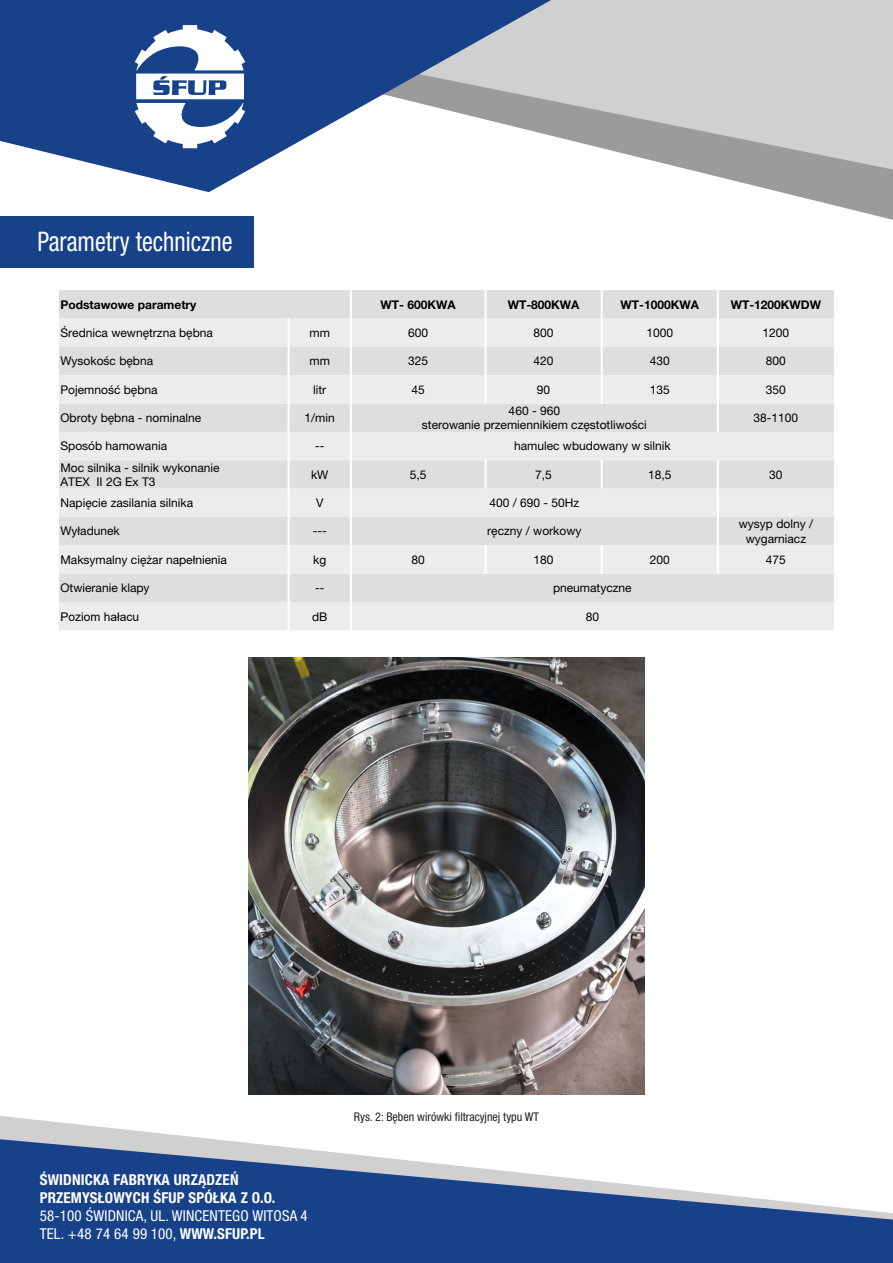
<style>
.page{position:relative;width:893px;height:1263px;background:#fff}
.page>*{position:absolute;margin:0;border:0;box-sizing:border-box;transform-origin:0 0}
.t1{font:condensed 27px "Helvetica Neue LT Pro";color:#fff;scale:.9 1}
.t2{font:condensed 15px/18px "Helvetica Neue LT Pro";letter-spacing:.01em;color:#fff}
.t3{font:700 condensed 15px/18px "Helvetica Neue LT Pro";letter-spacing:.01em;color:#fff}
.t4{font:12px/14.4px "Helvetica Neue LT Pro";color:#000;text-align:center}
.t5{font:700 12px "Helvetica Neue LT Pro";color:#000}
.t6{font:condensed 12px "Helvetica Neue LT Pro";color:#231f20}
.t7{font:12px "Arial";color:#000}
.s1{font-weight:700}
</style>
<div class="page">
<img style="left:249px;top:658px;width:395px;height:436px">
<svg style="left:0;top:1116px;width:201px;height:22px"></svg>
<svg style="left:0;top:1138px;width:893px;height:125px;fill:#174289"></svg>
<svg style="left:208px;top:172px;width:685px;height:48px"></svg>
<svg style="left:574px;top:0;width:319px;height:172px;fill:#d0d0d0"></svg>
<svg style="left:0;top:0;width:574px;height:192px;fill:#174289"></svg>
<svg style="left:135px;top:25px;width:110px;height:123px"></svg>
<div style="left:0;top:216px;width:254px;height:51px;background:#174289"></div>
<div style="left:59px;top:290px;width:775px;height:28px;background:#dedede"></div>
<svg style="left:59px;top:318px;width:775px;height:312px;fill:#ececec"></svg>
<hr style="left:350px;top:290px;width:2px;height:340px;background:#fff">
<hr style="left:484px;top:290px;width:3px;height:114px;background:#fff">
<hr style="left:601px;top:290px;width:2px;height:114px;background:#fff">
<hr style="left:717px;top:290px;width:2px;height:142px;background:#fff">
<hr style="left:288px;top:318px;width:2px;height:312px;background:#fff">
<hr style="left:484px;top:460px;width:3px;height:29px;background:#fff">
<hr style="left:601px;top:460px;width:2px;height:29px;background:#fff">
<hr style="left:717px;top:460px;width:2px;height:114px;background:#fff">
<hr style="left:484px;top:545px;width:3px;height:29px;background:#fff">
<hr style="left:601px;top:545px;width:2px;height:29px;background:#fff">
<h1 class="t1" style="left:38px;top:232px;width:218px">Parametry techniczne</h1>
<p class="t5" style="left:61px;top:300px;width:137px">Podstawowe parametry</p>
<p class="t5" style="left:381px;top:300px;width:77px">WT- 600KWA</p>
<p class="t5" style="left:508px;top:300px;width:73px">WT-800KWA</p>
<p class="t5" style="left:620px;top:300px;width:80px">WT-1000KWA</p>
<p class="t5" style="left:731px;top:300px;width:92px">WT-1200KWDW</p>
<p class="t4" style="left:61px;top:327px;width:154px">Średnica wewnętrzna bębna</p>
<p class="t4" style="left:309px;top:327px;width:22px">mm</p>
<p class="t4" style="left:408px;top:327px;width:22px">600</p>
<p class="t4" style="left:534px;top:327px;width:22px">800</p>
<p class="t4" style="left:646px;top:327px;width:28px">1000</p>
<p class="t4" style="left:763px;top:327px;width:28px">1200</p>
<p class="t4" style="left:61px;top:356px;width:94px">Wysokośc bębna</p>
<p class="t4" style="left:309px;top:356px;width:22px">mm</p>
<p class="t4" style="left:408px;top:356px;width:22px">325</p>
<p class="t4" style="left:534px;top:356px;width:22px">420</p>
<p class="t4" style="left:650px;top:356px;width:22px">430</p>
<p class="t4" style="left:766px;top:356px;width:22px">800</p>
<p class="t4" style="left:61px;top:384px;width:99px">Pojemność bębna</p>
<p class="t4" style="left:313px;top:384px;width:15px">litr</p>
<p class="t4" style="left:411px;top:384px;width:15px">45</p>
<p class="t4" style="left:537px;top:384px;width:15px">90</p>
<p class="t4" style="left:650px;top:384px;width:22px">135</p>
<p class="t4" style="left:766px;top:384px;width:22px">350</p>
<p class="t4" style="left:61px;top:412px;width:142px">Obroty bębna - nominalne</p>
<p class="t4" style="left:305px;top:412px;width:32px">1/min</p>
<p class="t4" style="left:422px;top:405px;width:226px">460 - 960<br>sterowanie przemiennikiem częstotliwości</p>
<p class="t4" style="left:753px;top:412px;width:46px">38-1100</p>
<p class="t4" style="left:61px;top:441px;width:108px">Sposób hamowania</p>
<p class="t4" style="left:315px;top:441px;width:11px">--</p>
<p class="t4" style="left:514px;top:441px;width:158px">hamulec wbudowany w silnik</p>
<p class="t4" style="left:61px;top:462px;width:161px;text-align:left">Moc silnika - silnik wykonanie<br>ATEX II 2G Ex T3</p>
<p class="t4" style="left:311px;top:469px;width:19px">kW</p>
<p class="t4" style="left:410px;top:469px;width:18px">5,5</p>
<p class="t4" style="left:535px;top:469px;width:18px">7,5</p>
<p class="t4" style="left:648px;top:469px;width:25px">18,5</p>
<p class="t4" style="left:769px;top:469px;width:15px">30</p>
<p class="t4" style="left:61px;top:497px;width:134px">Napięcie zasilania silnika</p>
<p class="t4" style="left:316px;top:497px;width:9px">V</p>
<p class="t4" style="left:489px;top:497px;width:91px">400 / 690 - 50Hz</p>
<p class="t4" style="left:61px;top:526px;width:61px">Wyładunek</p>
<p class="t4" style="left:313px;top:526px;width:16px">---</p>
<p class="t4" style="left:487px;top:526px;width:96px">ręczny / workowy</p>
<p class="t4" style="left:739px;top:518px;width:76px">wysyp dolny / wygarniacz</p>
<p class="t4" style="left:61px;top:554px;width:168px">Maksymalny ciężar napełnienia</p>
<p class="t4" style="left:313px;top:554px;width:15px">kg</p>
<p class="t4" style="left:411px;top:554px;width:15px">80</p>
<p class="t4" style="left:534px;top:554px;width:22px">180</p>
<p class="t4" style="left:650px;top:554px;width:22px">200</p>
<p class="t4" style="left:766px;top:554px;width:22px">475</p>
<p class="t4" style="left:61px;top:582px;width:91px">Otwieranie klapy</p>
<p class="t4" style="left:315px;top:582px;width:11px">--</p>
<p class="t4" style="left:553px;top:582px;width:80px">pneumatyczne</p>
<p class="t7" style="left:61px;top:612px;width:80px">Poziom hałacu</p>
<p class="t4" style="left:312px;top:611px;width:17px">dB</p>
<p class="t4" style="left:586px;top:611px;width:15px">80</p>
<p class="t3" style="left:40px;top:1173px;width:237px">ŚWIDNICKA FABRYKA URZĄDZEŃ<br>PRZEMYSŁOWYCH ŚFUP SPÓŁKA Z O.O.</p>
<p class="t2" style="left:40px;top:1209px;width:269px">58-100 ŚWIDNICA, UL. WINCENTEGO WITOSA 4<br>TEL. +48 74 64 99 100, <span class="s1">WWW.SFUP.PL</span></p>
<p class="t6" style="left:354px;top:1112px;width:187px">Rys. 2: Bęben wirówki filtracyjnej typu WT</p>
</div>
